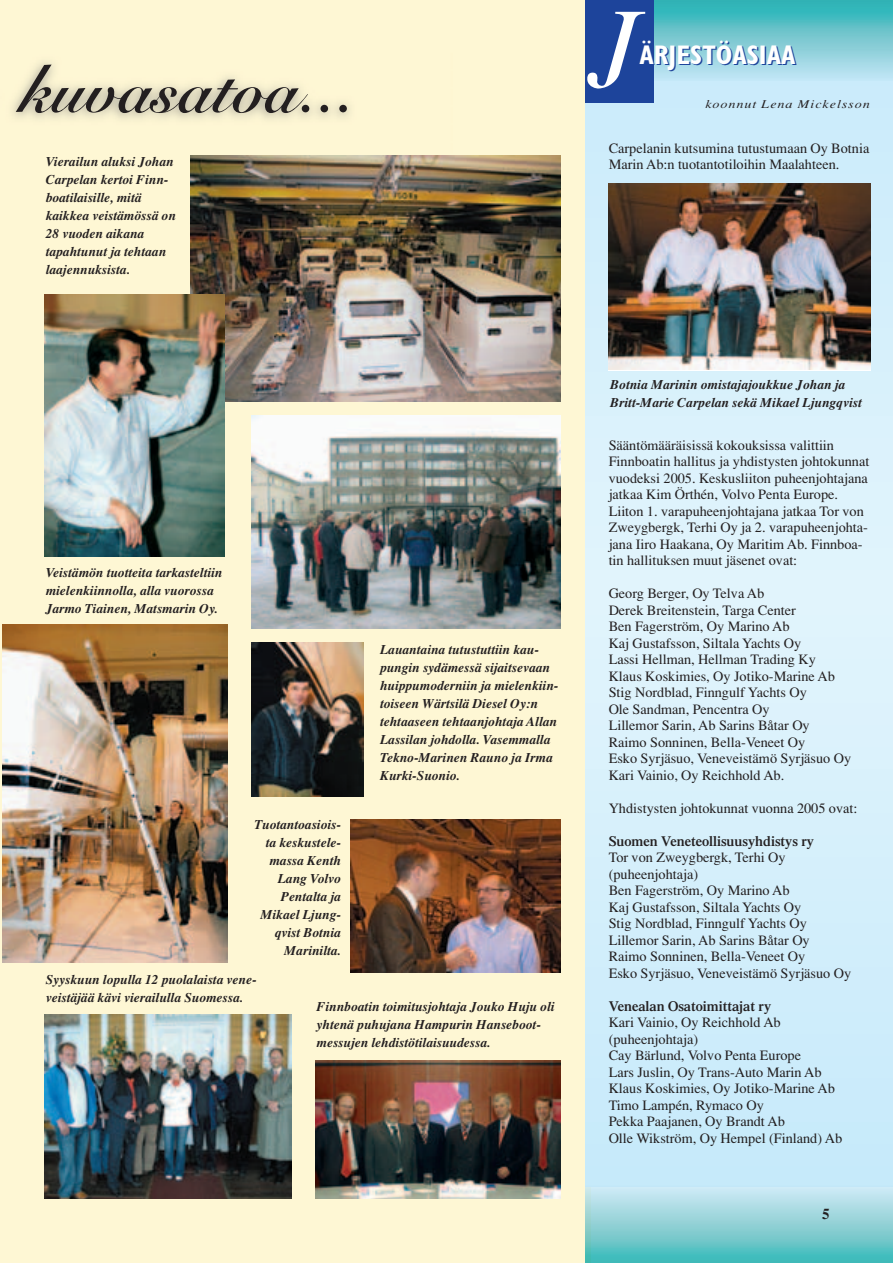
<style>
.page{position:relative;width:893px;height:1263px;background:#fff}
.page>*{position:absolute;margin:0;border:0;box-sizing:border-box;transform-origin:0 0}
.t1{font:italic 112.5px "Times";color:#fff}
.t2{font:67.5px "Snell Roundhand Bold Script";color:#231f20}
.t3{font:700 condensed 27px "Gill Sans";color:#1d449b}
.t4{font:700 15px "Times";color:#231f20}
.t5{font:14.25px/16.5px "Times";color:#231f20}
.t6{font:600 14.25px "Times";color:#231f20}
.t7{font:italic 700 13.5px/18px "Times";color:#231f20}
.t8{font:italic 11.7px "Times";letter-spacing:.065em;color:#231f20;scale:1.2 1}
</style>
<div class="page">
<img style="left:0;top:0;width:892px;height:1263px">
<h2 class="t2" style="left:21px;top:65px;width:337px">kuvasatoa...</h2>
<p class="t7" style="left:46px;top:154px;width:132px">Vierailun aluksi Johan<br>Carpelan kertoi Finn&shy;boatilaisille, mitä kaikkea veistämössä on<br>28 vuoden aikana tapahtunut ja tehtaan laajennuksista.</p>
<h1 class="t1" style="left:591px;top:7px;width:51px">J</h1>
<h3 class="t3" style="left:640px;top:46px;width:158px">ÄRJESTÖASIAA</h3>
<p class="t8" style="left:705px;top:100px;width:138px">koonnut Lena Mickelsson</p>
<p class="t5" style="left:608px;top:141px;width:262px">Carpelanin kutsumina tutustumaan Oy Botnia<br>Marin Ab:n tuotantotiloihin Maalahteen.</p>
<p class="t7" style="left:46px;top:564px;width:178px">Veistämön tuotteita tarkasteltiin mielenkiinnolla, alla vuorossa<br>Jarmo Tiainen, Matsmarin Oy.</p>
<p class="t7" style="left:254px;top:817px;width:88px;text-align:right">Tuotantoasiois&shy;ta keskustele&shy;massa Kenth<br>Lang Volvo<br>Pentalta ja<br>Mikael Ljung&shy;qvist Botnia<br>Marinilta.</p>
<p class="t7" style="left:380px;top:641px;width:180px">Lauantaina tutustuttiin kau&shy;pungin sydämessä sijaitsevaan huippumoderniin ja mielenkiin&shy;toiseen Wärtsilä Diesel Oy:n tehtaaseen tehtaanjohtaja Allan<br>Lassilan johdolla. Vasemmalla<br>Tekno-Marinen Rauno ja Irma<br>Kurki-Suonio.</p>
<p class="t7" style="left:46px;top:971px;width:212px">Syyskuun lopulla 12 puolalaista vene&shy;veistäjää kävi vierailulla Suomessa.</p>
<p class="t7" style="left:316px;top:999px;width:239px">Finnboatin toimitusjohtaja Jouko Huju oli yhtenä puhujana Hampurin Hanseboot&shy;messujen lehdistötilaisuudessa.</p>
<p class="t7" style="left:610px;top:377px;width:253px">Botnia Marinin omistajajoukkue Johan ja<br>Britt-Marie Carpelan sekä Mikael Ljungqvist</p>
<p class="t5" style="left:608px;top:438px;width:262px">Sääntömääräisissä kokouksissa valittiin Finnboatin hallitus ja yhdistysten johtokunnat vuodeksi 2005. Keskusliiton puheenjohtajana jatkaa Kim Örthén, Volvo Penta Europe.<br>Liiton 1. varapuheenjohtajana jatkaa Tor von Zweygbergk, Terhi Oy ja 2. varapuheenjohta&shy;jana Iiro Haakana, Oy Maritim Ab. Finnboa&shy;tin hallituksen muut jäsenet ovat:</p>
<p class="t5" style="left:608px;top:587px;width:244px">Georg Berger, Oy Telva Ab<br>Derek Breitenstein, Targa Center<br>Ben Fagerström, Oy Marino Ab<br>Kaj Gustafsson, Siltala Yachts Oy<br>Lassi Hellman, Hellman Trading Ky<br>Klaus Koskimies, Oy Jotiko-Marine Ab<br>Stig Nordblad, Finngulf Yachts Oy<br>Ole Sandman, Pencentra Oy<br>Lillemor Sarin, Ab Sarins Båtar Oy<br>Raimo Sonninen, Bella-Veneet Oy<br>Esko Syrjäsuo, Veneveistämö Syrjäsuo Oy<br>Kari Vainio, Oy Reichhold Ab.</p>
<p class="t5" style="left:608px;top:801px;width:250px">Yhdistysten johtokunnat vuonna 2005 ovat:</p>
<p class="t6" style="left:608px;top:836px;width:207px">Suomen Veneteollisuusyhdistys ry</p>
<p class="t5" style="left:608px;top:851px;width:244px">Tor von Zweygbergk, Terhi Oy (puheenjohtaja)<br>Ben Fagerström, Oy Marino Ab<br>Kaj Gustafsson, Siltala Yachts Oy<br>Stig Nordblad, Finngulf Yachts Oy<br>Lillemor Sarin, Ab Sarins Båtar Oy<br>Raimo Sonninen, Bella-Veneet Oy<br>Esko Syrjäsuo, Veneveistämö Syrjäsuo Oy</p>
<p class="t6" style="left:608px;top:1001px;width:164px">Venealan Osatoimittajat ry</p>
<p class="t5" style="left:608px;top:1016px;width:235px">Kari Vainio, Oy Reichhold Ab (puheenjohtaja)<br>Cay Bärlund, Volvo Penta Europe<br>Lars Juslin, Oy Trans-Auto Marin Ab<br>Klaus Koskimies, Oy Jotiko-Marine Ab<br>Timo Lampén, Rymaco Oy<br>Pekka Paajanen, Oy Brandt Ab<br>Olle Wikström, Oy Hempel (Finland) Ab</p>
<p class="t4" style="left:822px;top:1209px;width:9px">5</p>
</div>
